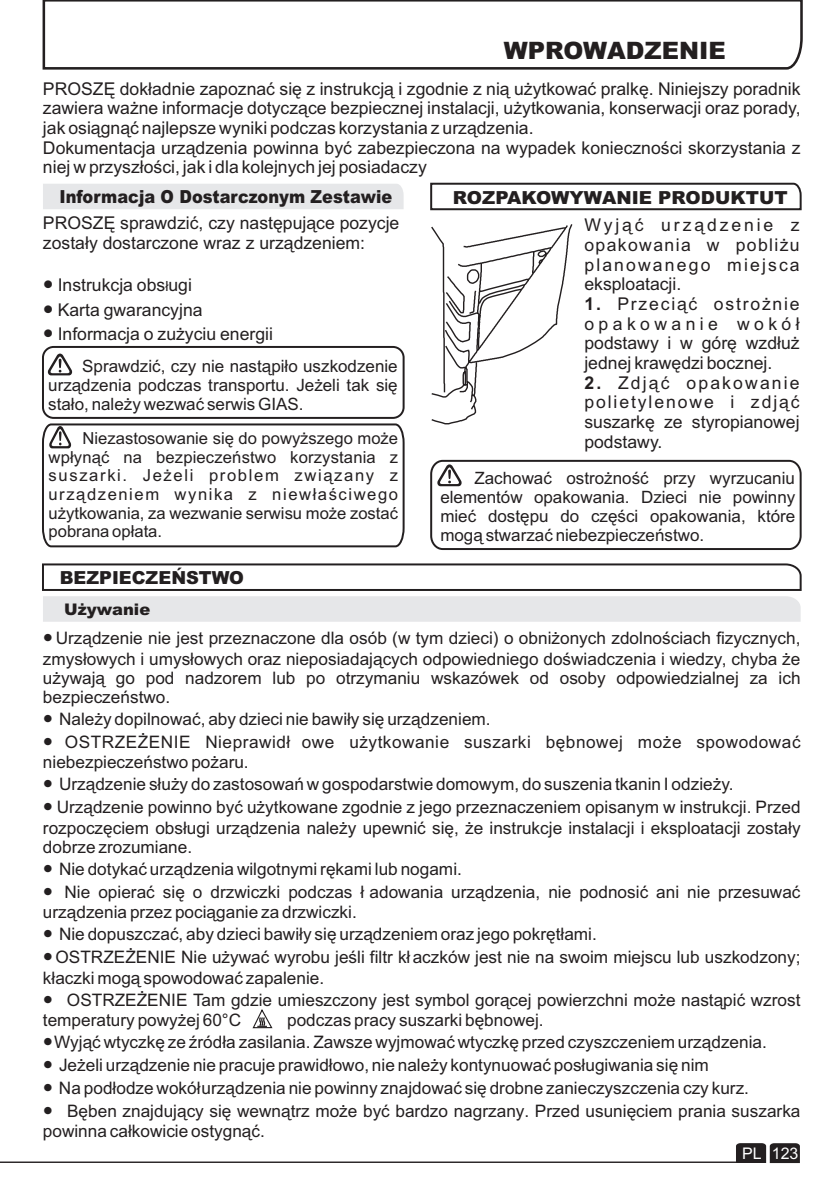
<style>
.page{position:relative;width:840px;height:1191px;background:#fff}
.page>*{position:absolute;margin:0;border:0;box-sizing:border-box;transform-origin:0 0}
.t1{font:900 24px "Arial";color:#231f20}
.t2{font:900 18px "Arial";color:#231f20}
.t3{font:900 18px "Arial";color:#231f20;scale:.9 1}
.t4{font:17.6px/19.6px "Arial";color:#231f20;text-align:justify}
.t5{font:17.2px/20.2px "Arial";color:#231f20}
.t6{font:17.2px/20.2px "Arial";letter-spacing:.03em;color:#231f20}
.t7{font:17px/19px "Arial";color:#231f20;text-align:justify}
.t8{font:16.6px/18.6px "Arial";color:#231f20;text-align:justify}
.t9{font:900 16px "Arial";color:#231f20}
.t10{font:16px "Arial";color:#fff}
.s1{font-family:"Arial Unicode MS";font-size:18px}
.s2{font-family:"Arial Unicode MS";font-size:14px}
.s3{font-weight:700}
.s4{font-family:"Arial Unicode MS"}
</style>
<div class="page">
<svg style="left:42px;top:0;width:761px;height:70px"></svg>
<div style="left:43px;top:184px;width:360px;height:25px;background:#e6e7e9"></div>
<svg style="left:430px;top:182px;width:372px;height:29px"></svg>
<svg style="left:48px;top:353px;width:24px;height:22px"></svg>
<svg style="left:42px;top:423px;width:363px;height:125px"></svg>
<svg style="left:431px;top:224px;width:142px;height:201px"></svg>
<div style="left:42px;top:346px;width:362px;height:73px;border:2px solid #231f20;border-radius:11px"></div>
<svg style="left:430px;top:459px;width:372px;height:91px"></svg>
<svg style="left:42px;top:563px;width:760px;height:59px"></svg>
<svg style="left:252px;top:1009px;width:21px;height:20px"></svg>
<hr style="left:0;top:1161px;width:736px;height:2px;background:#231f20">
<svg style="left:735px;top:1143px;width:64px;height:20px"></svg>
<h1 class="t1" style="left:503px;top:42px;width:223px">WPROWADZENIE</h1>
<p class="t4" style="left:43px;top:80px;width:758px;text-align:left">PROSZĘ dokładnie zapoznać się z instrukcją i zgodnie z nią użytkować pralkę. Niniejszy poradnik zawiera ważne informacje dotyczące bezpiecznej instalacji, użytkowania, konserwacji oraz porady, jak osiągnąć najlepsze wyniki podczas korzystania z urządzenia.<br>Dokumentacja urządzenia powinna być zabezpieczona na wypadek konieczności skorzystania z niej w przyszłości, jak i dla kolejnych jej posiadaczy</p>
<p class="t3" style="left:59px;top:190px;width:371px">Informacja O Dostarczonym Zestawie</p>
<p class="t2" style="left:452px;top:191px;width:336px">ROZPAKOWYWANIE PRODUKTUT</p>
<p class="t4" style="left:43px;top:215px;width:358px">PROSZĘ sprawdzić, czy następujące pozycje zostały dostarczone wraz z urządzeniem:</p>
<p class="t4" style="left:43px;top:277px;width:150px"><span class="s1">●</span> Instrukcja obs<span class="s2">ł</span>ugi</p>
<p class="t4" style="left:43px;top:301px;width:161px"><span class="s1">●</span> Karta gwarancyjna</p>
<p class="t4" style="left:43px;top:325px;width:231px"><span class="s1">●</span> Informacja o zużyciu energii</p>
<p class="t7" style="left:48px;top:358px;width:351px;text-indent:34px">Sprawdzić, czy nie nastąpiło uszkodzenie urządzenia podczas transportu. Jeżeli tak się stało, należy wezwać serwis GIAS.</p>
<p class="t8" style="left:48px;top:431px;width:351px;text-indent:34px">Niezastosowanie się do powyższego może wpłynąć na bezpieczeństwo korzystania z suszarki. Jeżeli problem związany z urządzeniem wynika z niewłaściwego użytkowania, za wezwanie serwisu może zostać pobrana opłata.</p>
<p class="t2" style="left:60px;top:571px;width:186px">BEZPIECZEŃSTWO</p>
<p class="t9" style="left:64px;top:603px;width:87px">Używanie</p>
<p class="t4" style="left:584px;top:217px;width:217px">Wyjąć urządzenie z opakowania w pobliżu planowanego miejsca eksploatacji.</p>
<p class="t4" style="left:584px;top:295px;width:217px"><span class="s3">1.</span> Przeciąć ostrożnie opakowanie wokół podstawy i w górę wzdłuż jednej krawędzi bocznej.</p>
<p class="t4" style="left:584px;top:374px;width:217px"><span class="s3">2.</span> Zdjąć opakowanie polietylenowe i zdjąć suszarkę ze styropianowej podstawy.</p>
<p class="t7" style="left:440px;top:470px;width:356px;text-indent:34px">Zachować ostrożność przy wyrzucaniu elementów opakowania. Dzieci nie powinny mieć dostępu do części opakowania, które mogą stwarzać niebezpieczeństwo.</p>
<p class="t5" style="left:43px;top:630px;width:758px;line-height:19.6px;text-align:justify"><span class="s4">●</span>Urządzenie nie jest przeznaczone dla osób (w tym dzieci) o obniżonych zdolnościach fizycznych, zmysłowych i umysłowych oraz nieposiadających odpowiedniego doświadczenia i wiedzy, chyba że używają go pod nadzorem lub po otrzymaniu wskazówek od osoby odpowiedzialnej za ich bezpieczeństwo.</p>
<p class="t5" style="left:43px;top:710px;width:449px"><span class="s4">●</span> Należy dopilnować, aby dzieci nie bawi<span class="s4">ł</span>y się urządzeniem.</p>
<p class="t6" style="left:43px;top:733px;width:758px"><span class="s4">●</span> OSTRZEŻENIE Nieprawid<span class="s4">ł</span> owe użytkowanie suszarki bębnowej może spowodować niebezpieczeństwo pożaru.</p>
<p class="t5" style="left:43px;top:776px;width:691px"><span class="s4">●</span> Urządzenie s<span class="s4">ł</span>uży do zastosowań w gospodarstwie domowym, do suszenia tkanin I odzieży.</p>
<p class="t5" style="left:43px;top:799px;width:758px;text-align:justify"><span class="s4">●</span> Urządzenie powinno być użytkowane zgodnie z jego przeznaczeniem opisanym w instrukcji. Przed rozpoczęciem obsługi urządzenia należy upewnić się, że instrukcje instalacji i eksploatacji zostały dobrze zrozumiane.</p>
<p class="t5" style="left:43px;top:860px;width:420px"><span class="s4">●</span> Nie dotykać urządzenia wilgotnymi rękami lub nogami.</p>
<p class="t5" style="left:43px;top:883px;width:758px"><span class="s4">●</span> Nie opierać się o drzwiczki podczas <span class="s4">ł</span> adowania urządzenia, nie podnosić ani nie przesuwać urządzenia przez pociąganie za drzwiczki.</p>
<p class="t5" style="left:43px;top:925px;width:555px"><span class="s4">●</span> Nie dopuszczać, aby dzieci bawi<span class="s4">ł</span>y się urządzeniem oraz jego pokręt<span class="s4">ł</span>ami.</p>
<p class="t5" style="left:43px;top:948px;width:758px"><span class="s4">●</span>OSTRZEŻENIE Nie używać wyrobu jeśli filtr k<span class="s4">ł</span>aczków jest nie na swoim miejscu lub uszkodzony; kłaczki mogą spowodować zapalenie.</p>
<p class="t5" style="left:43px;top:991px;width:758px"><span class="s4">●</span> OSTRZEŻENIE Tam gdzie umieszczony jest symbol gorącej powierzchni może nastąpić wzrost temperatury powyżej 60°C</p>
<p class="t5" style="left:287px;top:1011px;width:258px">podczas pracy suszarki bębnowej.</p>
<p class="t5" style="left:43px;top:1033px;width:725px"><span class="s4">●</span>Wyjąć wtyczkę ze źród<span class="s4">ł</span>a zasilania. Zawsze wyjmować wtyczkę przed czyszczeniem urządzenia.</p>
<p class="t5" style="left:43px;top:1056px;width:667px"><span class="s4">●</span> Jeżeli urządzenie nie pracuje prawid<span class="s4">ł</span>owo, nie należy kontynuować pos<span class="s4">ł</span>ugiwania się nim</p>
<p class="t5" style="left:43px;top:1079px;width:707px"><span class="s4">●</span> Na pod<span class="s4">ł</span>odze wokó<span class="s4">ł</span>urządzenia nie powinny znajdować się drobne zanieczyszczenia czy kurz.</p>
<p class="t5" style="left:43px;top:1102px;width:758px"><span class="s4">●</span> Bęben znajdujący się wewnątrz może być bardzo nagrzany. Przed usunięciem prania suszarka powinna całkowicie ostygnąć.</p>
<p class="t10" style="left:741px;top:1147px;width:58px">PL 123</p>
</div>
